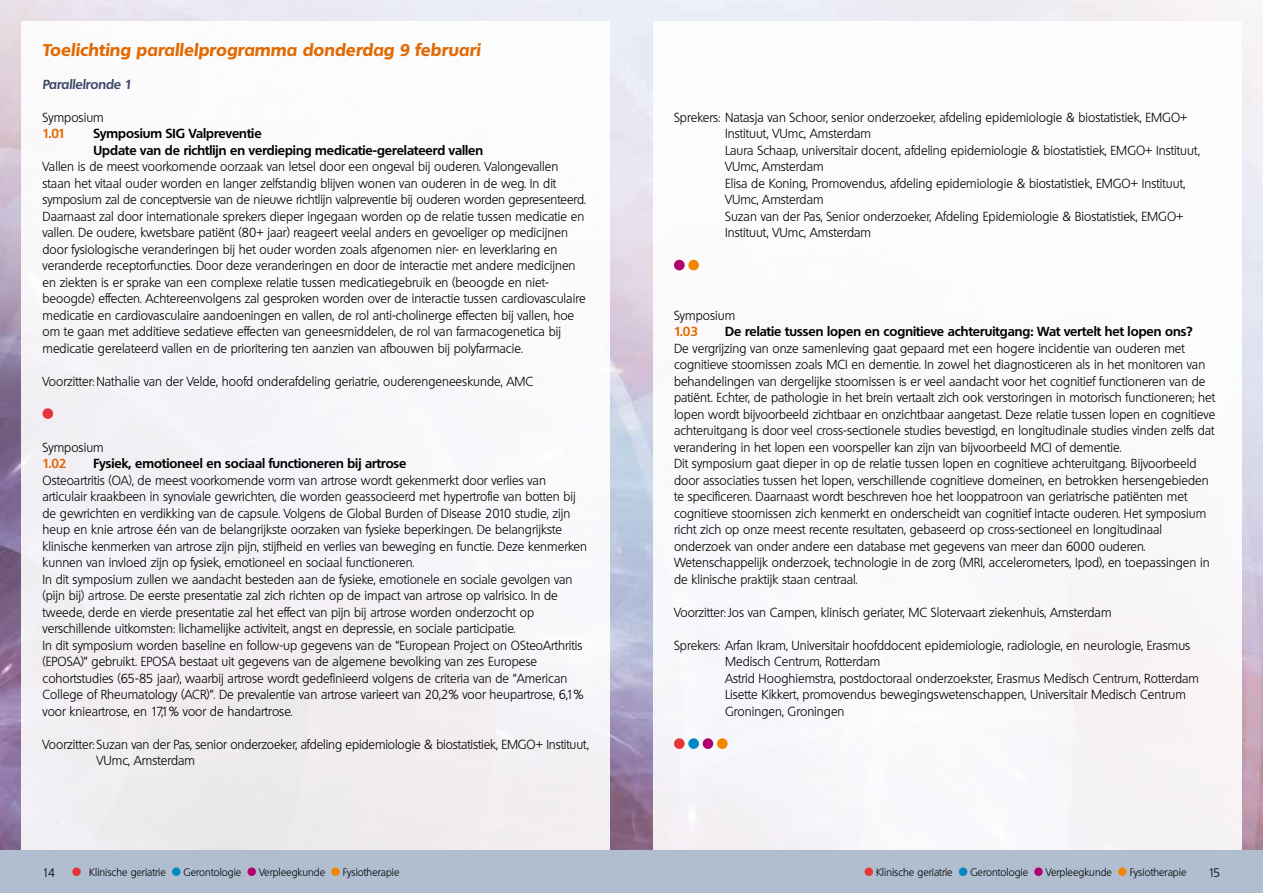
<style>
.page{position:relative;width:1263px;height:893px;background:#fff}
.page>*{position:absolute;margin:0;border:0;box-sizing:border-box;transform-origin:0 0}
.t1{font:italic 800 16.5px "Quebec";letter-spacing:.02em;color:#e16a03}
.t2{font:300 12.75px/16.5px "Quebec";color:#000}
.t3{font:700 12.75px/16.5px "Quebec";color:#000}
.t4{font:italic 700 12.75px "Quebec";color:#3d496a}
.t5{font:700 12.75px "Quebec";color:#e16a03}
.t6{font:300 12px "Quebec";color:#000}
.t7{font:300 10.5px "Quebec";color:#000}
</style>
<div class="page">
<img style="left:0;top:0;width:1263px;height:850px">
<div style="left:21px;top:21px;width:589px;height:829px;background:#f7f7fa"></div>
<div style="left:653px;top:21px;width:589px;height:829px;background:#fff"></div>
<div style="left:0;top:850px;width:631px;height:43px;background:#b0becf"></div>
<div style="left:631px;top:850px;width:632px;height:43px;background:#b0becf"></div>
<div style="left:72px;top:867px;width:9px;height:9px;background:#e73639;border-radius:50%"></div>
<div style="left:172px;top:867px;width:9px;height:9px;background:#0088c2;border-radius:50%"></div>
<div style="left:247px;top:867px;width:9px;height:9px;background:#b0026c;border-radius:50%"></div>
<div style="left:331px;top:867px;width:9px;height:9px;background:#f18700;border-radius:50%"></div>
<div style="left:864px;top:867px;width:9px;height:9px;background:#e73639;border-radius:50%"></div>
<div style="left:959px;top:867px;width:8px;height:9px;background:#0088c2;border-radius:50%"></div>
<div style="left:1034px;top:867px;width:9px;height:9px;background:#b0026c;border-radius:50%"></div>
<div style="left:1118px;top:867px;width:8px;height:9px;background:#f18700;border-radius:50%"></div>
<div style="left:43px;top:408px;width:10px;height:11px;background:#e73639;border-radius:50%"></div>
<div style="left:674px;top:260px;width:11px;height:10px;background:#b0026c;border-radius:50%"></div>
<div style="left:688px;top:260px;width:11px;height:10px;background:#f18700;border-radius:50%"></div>
<div style="left:674px;top:738px;width:11px;height:11px;background:#e73639;border-radius:50%"></div>
<div style="left:688px;top:738px;width:11px;height:11px;background:#0088c2;border-radius:50%"></div>
<div style="left:703px;top:738px;width:10px;height:11px;background:#b0026c;border-radius:50%"></div>
<div style="left:717px;top:738px;width:11px;height:11px;background:#f18700;border-radius:50%"></div>
<p class="t1" style="left:43px;top:39px;width:439px">Toelichting parallelprogramma donderdag 9 februari</p>
<p class="t4" style="left:43px;top:76px;width:91px">Parallelronde 1</p>
<p class="t2" style="left:43px;top:109px;width:63px">Symposium</p>
<p class="t5" style="left:43px;top:125px;width:25px">1.01</p>
<p class="t3" style="left:94px;top:125px;width:391px">Symposium SIG Valpreventie<br>Update van de richtlijn en verdieping medicatie-gerelateerd vallen</p>
<p class="t2" style="left:43px;top:159px;width:545px">Vallen is de meest voorkomende oorzaak van letsel door een ongeval bij ouderen. Valongevallen staan het vitaal ouder worden en langer zelfstandig blijven wonen van ouderen in de weg. In dit symposium zal de conceptversie van de nieuwe richtlijn valpreventie bij ouderen worden gepresenteerd.<br>Daarnaast zal door internationale sprekers dieper ingegaan worden op de relatie tussen medicatie en vallen. De oudere, kwetsbare patiënt (80+ jaar) reageert veelal anders en gevoeliger op medicijnen door fysiologische veranderingen bij het ouder worden zoals afgenomen nier- en leverklaring en veranderde receptorfuncties. Door deze veranderingen en door de interactie met andere medicijnen en ziekten is er sprake van een complexe relatie tussen medicatiegebruik en (beoogde en niet&shy;beoogde) effecten. Achtereenvolgens zal gesproken worden over de interactie tussen cardiovasculaire medicatie en cardiovasculaire aandoeningen en vallen, de rol anti-cholinerge effecten bij vallen, hoe om te gaan met additieve sedatieve effecten van geneesmiddelen, de rol van farmacogenetica bij medicatie gerelateerd vallen en de prioritering ten aanzien van afbouwen bij polyfarmacie.</p>
<p class="t2" style="left:43px;top:373px;width:492px">Voorzitter:Nathalie van der Velde, hoofd onderafdeling geriatrie, ouderengeneeskunde, AMC</p>
<p class="t2" style="left:43px;top:439px;width:63px">Symposium</p>
<p class="t5" style="left:43px;top:455px;width:25px">1.02</p>
<p class="t3" style="left:94px;top:455px;width:314px">Fysiek, emotioneel en sociaal functioneren bij artrose</p>
<p class="t2" style="left:43px;top:472px;width:546px">Osteoartritis (OA), de meest voorkomende vorm van artrose wordt gekenmerkt door verlies van articulair kraakbeen in synoviale gewrichten, die worden geassocieerd met hypertrofie van botten bij de gewrichten en verdikking van de capsule. Volgens de Global Burden of Disease 2010 studie, zijn heup en knie artrose één van de belangrijkste oorzaken van fysieke beperkingen. De belangrijkste klinische kenmerken van artrose zijn pijn, stijfheid en verlies van beweging en functie. Deze kenmerken kunnen van invloed zijn op fysiek, emotioneel en sociaal functioneren.<br>In dit symposium zullen we aandacht besteden aan de fysieke, emotionele en sociale gevolgen van (pijn bij) artrose. De eerste presentatie zal zich richten op de impact van artrose op valrisico. In de tweede, derde en vierde presentatie zal het effect van pijn bij artrose worden onderzocht op verschillende uitkomsten: lichamelijke activiteit, angst en depressie, en sociale participatie.<br>In dit symposium worden baseline en follow-up gegevens van de “European Project on OSteoArthritis (EPOSA)” gebruikt. EPOSA bestaat uit gegevens van de algemene bevolking van zes Europese cohortstudies (65-85 jaar), waarbij artrose wordt gedefinieerd volgens de criteria van de “American College of Rheumatology (ACR)”. De prevalentie van artrose varieert van 20,2% voor heupartrose, 6,1% voor knieartrose, en 17,1% voor de handartrose.</p>
<p class="t2" style="left:97px;top:736px;width:494px;text-indent:-54px">Voorzitter: Suzan van der Pas, senior onderzoeker, afdeling epidemiologie &amp; biostatistiek, EMGO+ Instituut,<br>VUmc, Amsterdam</p>
<p class="t2" style="left:725px;top:109px;width:476px;text-indent:-51px">Sprekers: Natasja van Schoor, senior onderzoeker, afdeling epidemiologie &amp; biostatistiek, EMGO+ Instituut, VUmc, Amsterdam<br>Laura Schaap, universitair docent, afdeling epidemiologie &amp; biostatistiek, EMGO+ Instituut, VUmc, Amsterdam<br>Elisa de Koning, Promovendus, afdeling epidemiologie &amp; biostatistiek, EMGO+ Instituut, VUmc, Amsterdam<br>Suzan van der Pas, Senior onderzoeker, Afdeling Epidemiologie &amp; Biostatistiek, EMGO+ Instituut, VUmc, Amsterdam</p>
<p class="t2" style="left:674px;top:307px;width:63px">Symposium</p>
<p class="t5" style="left:674px;top:323px;width:25px">1.03</p>
<p class="t3" style="left:725px;top:323px;width:469px">De relatie tussen lopen en cognitieve achteruitgang: Wat vertelt het lopen ons?</p>
<p class="t2" style="left:674px;top:340px;width:543px">De vergrijzing van onze samenleving gaat gepaard met een hogere incidentie van ouderen met cognitieve stoornissen zoals MCI en dementie. In zowel het diagnosticeren als in het monitoren van behandelingen van dergelijke stoornissen is er veel aandacht voor het cognitief functioneren van de patiënt. Echter, de pathologie in het brein vertaalt zich ook verstoringen in motorisch functioneren; het lopen wordt bijvoorbeeld zichtbaar en onzichtbaar aangetast. Deze relatie tussen lopen en cognitieve achteruitgang is door veel cross-sectionele studies bevestigd, en longitudinale studies vinden zelfs dat verandering in het lopen een voorspeller kan zijn van bijvoorbeeld MCI of dementie.<br>Dit symposium gaat dieper in op de relatie tussen lopen en cognitieve achteruitgang. Bijvoorbeeld door associaties tussen het lopen, verschillende cognitieve domeinen, en betrokken hersengebieden te specificeren. Daarnaast wordt beschreven hoe het looppatroon van geriatrische patiënten met cognitieve stoornissen zich kenmerkt en onderscheidt van cognitief intacte ouderen. Het symposium richt zich op onze meest recente resultaten, gebaseerd op cross-sectioneel en longitudinaal onderzoek van onder andere een database met gegevens van meer dan 6000 ouderen.<br>Wetenschappelijk onderzoek, technologie in de zorg (MRI, accelerometers, Ipod), en toepassingen in de klinische praktijk staan centraal.</p>
<p class="t2" style="left:674px;top:604px;width:439px">Voorzitter:Jos van Campen, klinisch geriater, MC Slotervaart ziekenhuis, Amsterdam</p>
<p class="t2" style="left:725px;top:637px;width:476px;text-indent:-51px">Sprekers: Arfan Ikram, Universitair hoofddocent epidemiologie, radiologie, en neurologie, Erasmus Medisch Centrum, Rotterdam<br>Astrid Hooghiemstra, postdoctoraal onderzoekster, Erasmus Medisch Centrum, Rotterdam Lisette Kikkert, promovendus bewegingswetenschappen, Universitair Medisch Centrum Groningen, Groningen</p>
<p class="t6" style="left:43px;top:865px;width:14px">14</p>
<p class="t7" style="left:89px;top:865px;width:78px">Klinische geriatrie</p>
<p class="t7" style="left:184px;top:865px;width:59px">Gerontologie</p>
<p class="t7" style="left:259px;top:865px;width:68px">Verpleegkunde</p>
<p class="t7" style="left:343px;top:865px;width:58px">Fysiotherapie</p>
<p class="t7" style="left:876px;top:865px;width:78px">Klinische geriatrie</p>
<p class="t7" style="left:970px;top:865px;width:59px">Gerontologie</p>
<p class="t7" style="left:1046px;top:865px;width:68px">Verpleegkunde</p>
<p class="t7" style="left:1130px;top:865px;width:58px">Fysiotherapie</p>
<p class="t6" style="left:1208px;top:865px;width:14px">15</p>
</div>
